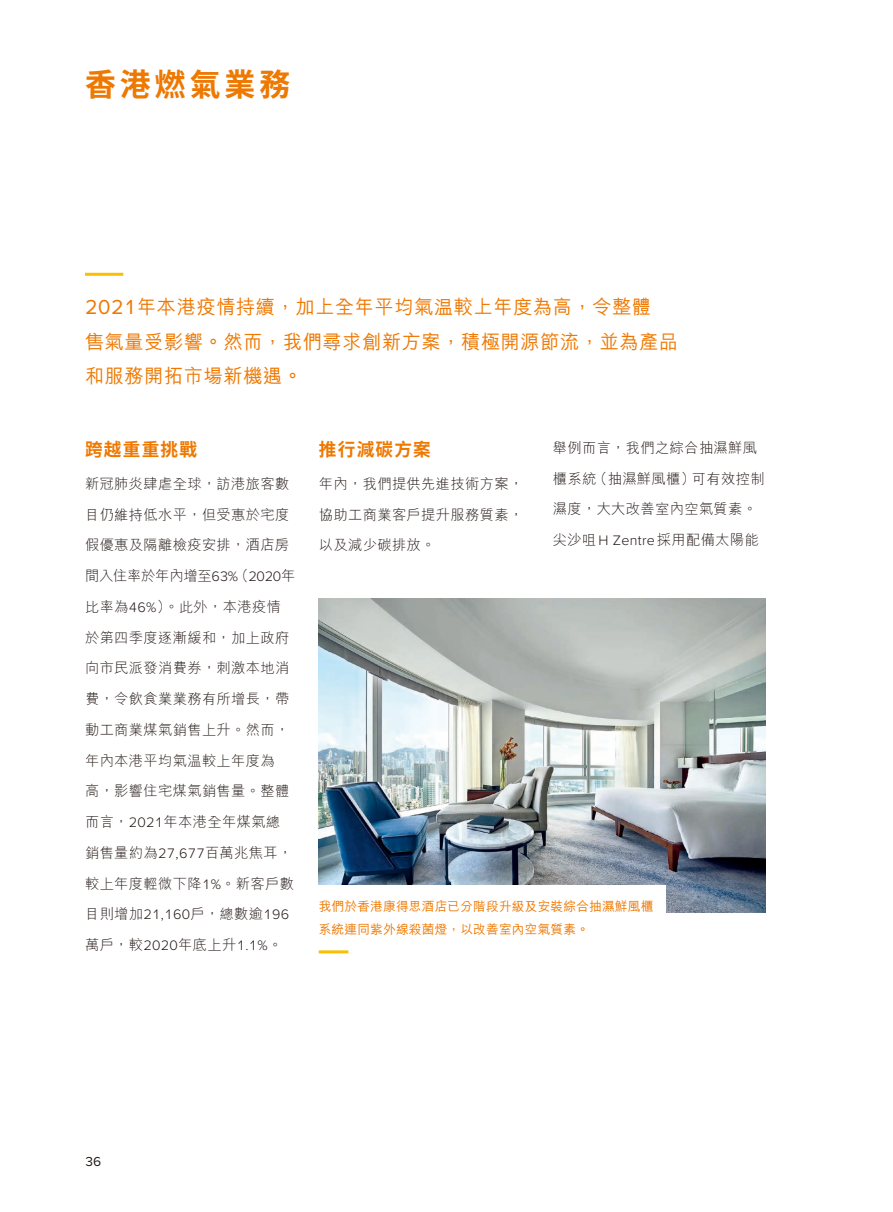
<style>
.page{position:relative;width:893px;height:1212px;background:#fff}
.page>*{position:absolute;margin:0;border:0;box-sizing:border-box;transform-origin:0 0}
.t1{font:700 31.5px "Noto Sans HK";letter-spacing:.13em;color:#ee7800}
.t2{font:500 19.5px/34.5px "M Hei HK";letter-spacing:.035em;color:#ee7800}
.t3{font:700 18px "Noto Sans HK";letter-spacing:.07em;color:#ee7800}
.t4{font:300 14.25px/30.8px "M Hei HK";letter-spacing:.025em;color:#231916}
.t5{font:13.5px "Proxima Nova";color:#231916}
.t6{font:500 12.75px/22.5px "M Hei HK";letter-spacing:.01em;color:#ee7800}
.s1{font-family:"Proxima Nova";font-weight:400;font-size:21px}
.s2{font-family:"Proxima Nova"}
</style>
<div class="page">
<img style="left:319px;top:598px;width:446px;height:314px">
<hr style="left:85px;top:273px;width:38px;height:3px;background:#fabf00">
<div style="left:304px;top:885px;width:361px;height:83px;background:#fff"></div>
<hr style="left:319px;top:950px;width:29px;height:3px;background:#fabf00">
<h1 class="t1" style="left:85px;top:66px;width:207px">香港燃氣業務</h1>
<h2 class="t2" style="left:85px;top:288px;width:595px"><span class="s1">2021</span>年本港疫情持續，加上全年平均氣温較上年度為高，令整體<br>售氣量受影響。然而，我們尋求創新方案，積極開源節流，並為產品和服務開拓市場新機遇。</h2>
<p class="t3" style="left:85px;top:439px;width:114px">跨越重重挑戰</p>
<p class="t4" style="left:85px;top:468px;width:212px">新冠肺炎肆虐全球，訪港旅客數目仍維持低水平，但受惠於宅度假優惠及隔離檢疫安排，酒店房間入住率於年內增至<span class="s2">63%</span>（<span class="s2">2020</span>年比率為<span class="s2">46%</span>）。此外，本港疫情於第四季度逐漸緩和，加上政府向市民派發消費券，刺激本地消費，令飲食業業務有所增長，帶動工商業煤氣銷售上升。然而，年內本港平均氣温較上年度為<br>高，影響住宅煤氣銷售量。整體而言，<span class="s2">2021</span>年本港全年煤氣總銷售量約為<span class="s2">27,677</span>百萬兆焦耳，較上年度輕微下降<span class="s2">1%</span>。新客戶數目則增加<span class="s2">21,160</span>戶，總數逾<span class="s2">196</span>萬戶，較<span class="s2">2020</span>年底上升<span class="s2">1.1%</span>。</p>
<p class="t3" style="left:319px;top:439px;width:114px">推行減碳方案</p>
<p class="t4" style="left:319px;top:468px;width:206px;text-align:justify">年內，我們提供先進技術方案，協助工商業客戶提升服務質素，以及減少碳排放。</p>
<p class="t4" style="left:553px;top:432px;width:213px">舉例而言，我們之綜合抽濕鮮風櫃系統（抽濕鮮風櫃）可有效控制濕度，大大改善室內空氣質素。尖沙咀<span class="s2">H Zentre</span>採用配備太陽能</p>
<p class="t6" style="left:319px;top:894px;width:336px">我們於香港康得思酒店已分階段升級及安裝綜合抽濕鮮風櫃系統連同紫外線殺菌燈，以改善室內空氣質素。</p>
<p class="t5" style="left:85px;top:1151px;width:18px">36</p>
</div>
